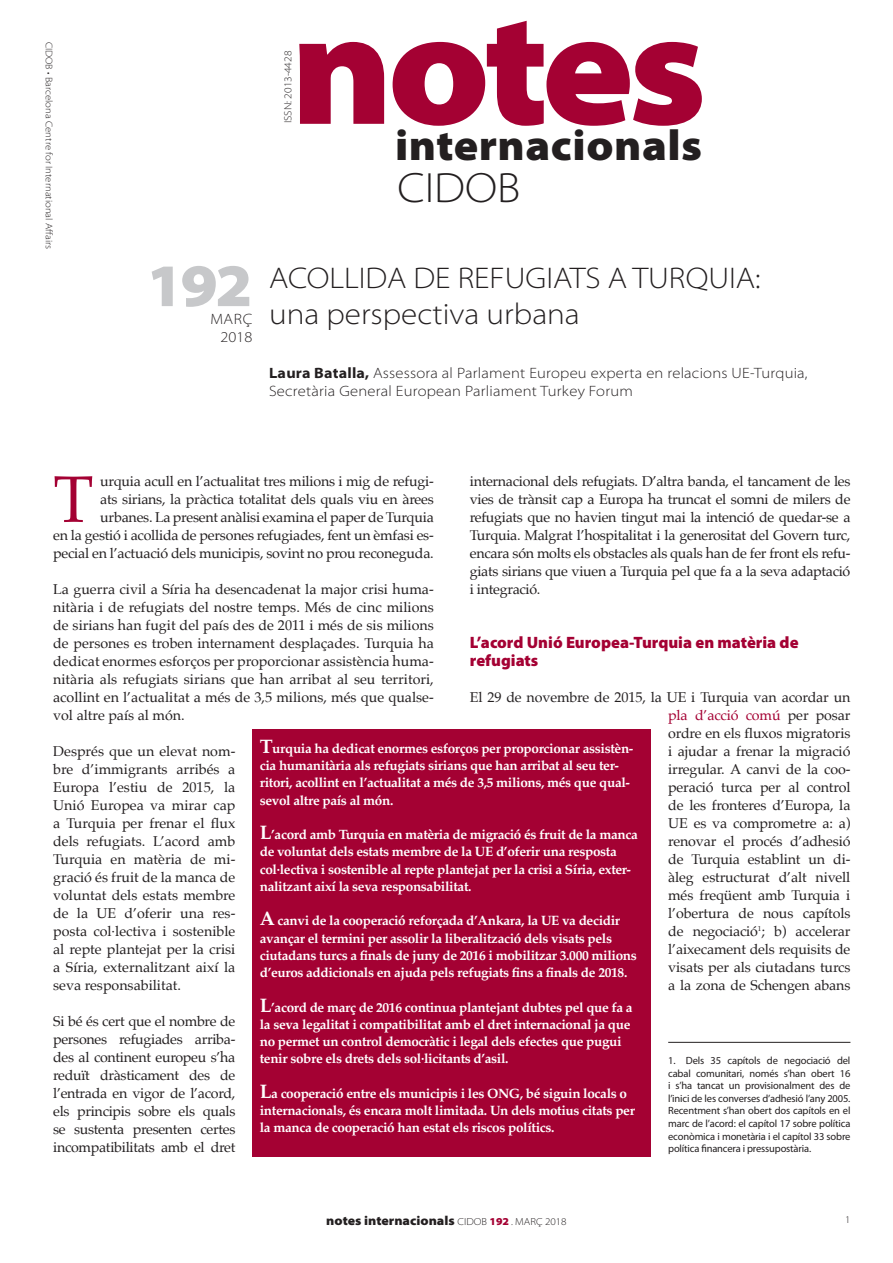
<style>
.page{position:relative;width:893px;height:1263px;background:#fff}
.page>*{position:absolute;margin:0;border:0;box-sizing:border-box;transform-origin:0 0}
.t1{font:900 semi-expanded 162.45px "Myriad Pro";letter-spacing:-.04em;color:#a40133}
.t2{font:66px "Palatino";color:#a40133}
.t3{font:900 semi-expanded 60.75px "Myriad Pro";color:#c7c8ca}
.t4{font:900 semi-expanded 42.9px "Myriad Pro";letter-spacing:.01em;color:#231f20}
.t5{font:300 semi-expanded 42.6px "Myriad Pro";color:#231f20}
.t6{font:300 semi-expanded 30px/36px "Myriad Pro";color:#231f20}
.t7{font:900 16.5px/18px "Myriad Pro";color:#a40133}
.t8{font:300 semi-expanded 15px/18px "Myriad Pro";letter-spacing:.015em;color:#231f20;text-align:right}
.t9{font:14.25px/18px "Palatino";letter-spacing:-.015em;color:#231f20;text-align:justify}
.t10{font:700 13.5px/17.2px "Palatino";letter-spacing:-.025em;color:#fff}
.t11{font:900 semi-expanded 12.9px "Myriad Pro";color:#231f20}
.t12{font:10.5px/12.6px "Myriad Pro";letter-spacing:-.015em;color:#231f20;text-align:justify}
.t13{font:300 semi-expanded 10.5px "Myriad Pro";color:#231f20}
.t14{font:300 semi-expanded 10.2px "Myriad Pro";color:#231f20}
.t15{font:300 semi-expanded 9.75px "Myriad Pro";color:#231f20}
.s1{font-weight:700}
.s2{color:#a40133}
.s3{font-size:19.5px}
.s4{font-weight:300;font-size:10.2px}
.s5{font-size:10.65px;color:#a40133}
</style>
<div class="page">
<hr style="left:668px;top:1042px;width:182px;height:1px;background:#231f20">
<div style="left:253px;top:729px;width:398px;height:428px;background:#a40133"></div>
<h1 class="t1" style="left:290px;top:-24px;width:418px">notes</h1>
<h3 class="t4" style="left:395px;top:121px;width:309px">internacionals</h3>
<h3 class="t5" style="left:397px;top:164px;width:124px">CIDOB</h3>
<p class="t15" style="left:55px;top:42px;width:209px;rotate:90deg">CIDOB • Barcelona Centre for International Affairs</p>
<p class="t13" style="left:282px;top:123px;width:74px;rotate:-90deg">ISSN: 2013-4428</p>
<h3 class="t6" style="left:269px;top:260px;width:493px">ACOLLIDA DE REFUGIATS A TURQUIA: una perspectiva urbana</h3>
<p class="t8" style="left:269px;top:364px;width:540px;text-align:left"><span class="s1">Laura Batalla,</span> Assessora al Parlament Europeu experta en relacions UE-Turquia,<br>Secretària General European Parliament Turkey Forum</p>
<h3 class="t3" style="left:146px;top:251px;width:108px">192</h3>
<p class="t8" style="left:211px;top:310px;width:43px">MARÇ<br>2018</p>
<p class="t9" style="left:470px;top:472px;width:382px">internacional dels refugiats. D’altra banda, el tancament de les vies de trànsit cap a Europa ha truncat el somni de milers de refugiats que no havien tingut mai la intenció de quedar-se a Turquia. Malgrat l’hospitalitat i la generositat del Govern turc, encara són molts els obstacles als quals han de fer front els refu&shy;giats sirians que viuen a Turquia pel que fa a la seva adaptació i integració.</p>
<p class="t7" style="left:470px;top:634px;width:330px">L’acord Unió Europea-Turquia en matèria de refugiats</p>
<p class="t9" style="left:668px;top:688px;width:184px;text-indent:-198px">El 29 de novembre de 2015, la UE i Turquia van acordar un <span class="s2">pla d’acció comú</span> per posar ordre en els fluxos migratoris i ajudar a frenar la migració irregular. A canvi de la coo&shy;peració turca per al control de les fronteres d’Europa, la UE es va comprometre a: a) renovar el procés d’adhesió de Turquia establint un di&shy;àleg estructurat d’alt nivell més freqüent amb Turquia i l’obertura de nous capítols de negociació<sup>1</sup>; b) accelerar l’aixecament dels requisits de visats per als ciutadans turcs a la zona de Schengen abans</p>
<p class="t9" style="left:53px;top:472px;width:382px;text-align:right">urquia acull en l’actualitat tres milions i mig de refugi-<br>ats sirians, la pràctica totalitat dels quals viu en àrees urbanes. La present anàlisi examina el paper de Turquia<br>en la gestió i acollida de persones refugiades, fent un èmfasi es&shy;pecial en l’actuació dels municipis, sovint no prou reconeguda.</p>
<p class="t9" style="left:53px;top:580px;width:382px">La guerra civil a Síria ha desencadenat la major crisi huma&shy;nitària i de refugiats del nostre temps. Més de cinc milions de sirians han fugit del país des de 2011 i més de sis milions de persones es troben internament desplaçades. Turquia ha dedicat enormes esforços per proporcionar assistència huma&shy;nitària als refugiats sirians que han arribat al seu territori, acollint en l’actualitat a més de 3,5 milions, més que qualse&shy;vol altre país al món.</p>
<p class="t9" style="left:53px;top:742px;width:184px">Després que un elevat nom&shy;bre d’immigrants arribés a Europa l’estiu de 2015, la Unió Europea va mirar cap a Turquia per frenar el flux dels refugiats. L’acord amb Turquia en matèria de mi&shy;gració és fruit de la manca de voluntat dels estats membre de la UE d’oferir una res&shy;posta col·lectiva i sostenible al repte plantejat per la crisi a Síria, externalitzant així la seva responsabilitat.</p>
<p class="t9" style="left:53px;top:1012px;width:184px">Si bé és cert que el nombre de persones refugiades arriba&shy;des al continent europeu s’ha reduït dràsticament des de l’entrada en vigor de l’acord, els principis sobre els quals se sustenta presenten certes incompatibilitats amb el dret</p>
<h2 class="t2" style="left:53px;top:445px;width:42px">T</h2>
<p class="t10" style="left:260px;top:739px;width:375px"><span class="s3">T</span>urquia ha dedicat enormes esforços per proporcionar assistèn&shy;cia humanitària als refugiats sirians que han arribat al seu ter&shy;ritori, acollint en l’actualitat a més de 3,5 milions, més que qual&shy;sevol altre país al món.</p>
<p class="t10" style="left:260px;top:825px;width:379px"><span class="s3">L</span>’acord amb Turquia en matèria de migració és fruit de la manca de voluntat dels estats membre de la UE d’oferir una resposta col·lectiva i sostenible al repte plantejat per la crisi a Síria, exter&shy;nalitzant així la seva responsabilitat.</p>
<p class="t10" style="left:260px;top:912px;width:378px"><span class="s3">A</span> canvi de la cooperació reforçada d’Ankara, la UE va decidir avançar el termini per assolir la liberalització dels visats pels ciutadans turcs a finals de juny de 2016 i mobilitzar 3.000 milions d’euros addicionals en ajuda pels refugiats fins a finals de 2018.</p>
<p class="t10" style="left:260px;top:998px;width:374px"><span class="s3">L</span>’acord de març de 2016 continua plantejant dubtes pel que fa a la seva legalitat i compatibilitat amb el dret internacional ja que no permet un control democràtic i legal dels efectes que pugui tenir sobre els drets dels sol·licitants d’asil.</p>
<p class="t10" style="left:260px;top:1084px;width:377px"><span class="s3">L</span>a cooperació entre els municipis i les ONG, bé siguin locals o internacionals, és encara molt limitada. Un dels motius citats per la manca de cooperació han estat els riscos polítics.</p>
<p class="t12" style="left:668px;top:1054px;width:184px">1. Dels 35 capítols de negociació del cabal comunitari, només s’han obert 16 i s’ha tancat un provisionalment des de l’inici de les converses d’adhesió l’any 2005.<br>Recentment s’han obert dos capítols en el marc de l’acord: el capítol 17 sobre política econòmica i monetària i el capítol 33 sobre política financera i pressupostària.</p>
<p class="t11" style="left:326px;top:1213px;width:242px">notes internacionals <span class="s4">CIDOB</span> <span class="s5">192</span> <span class="s4">. MARÇ 2018</span></p>
<p class="t14" style="left:845px;top:1214px;width:7px">1</p>
</div>
